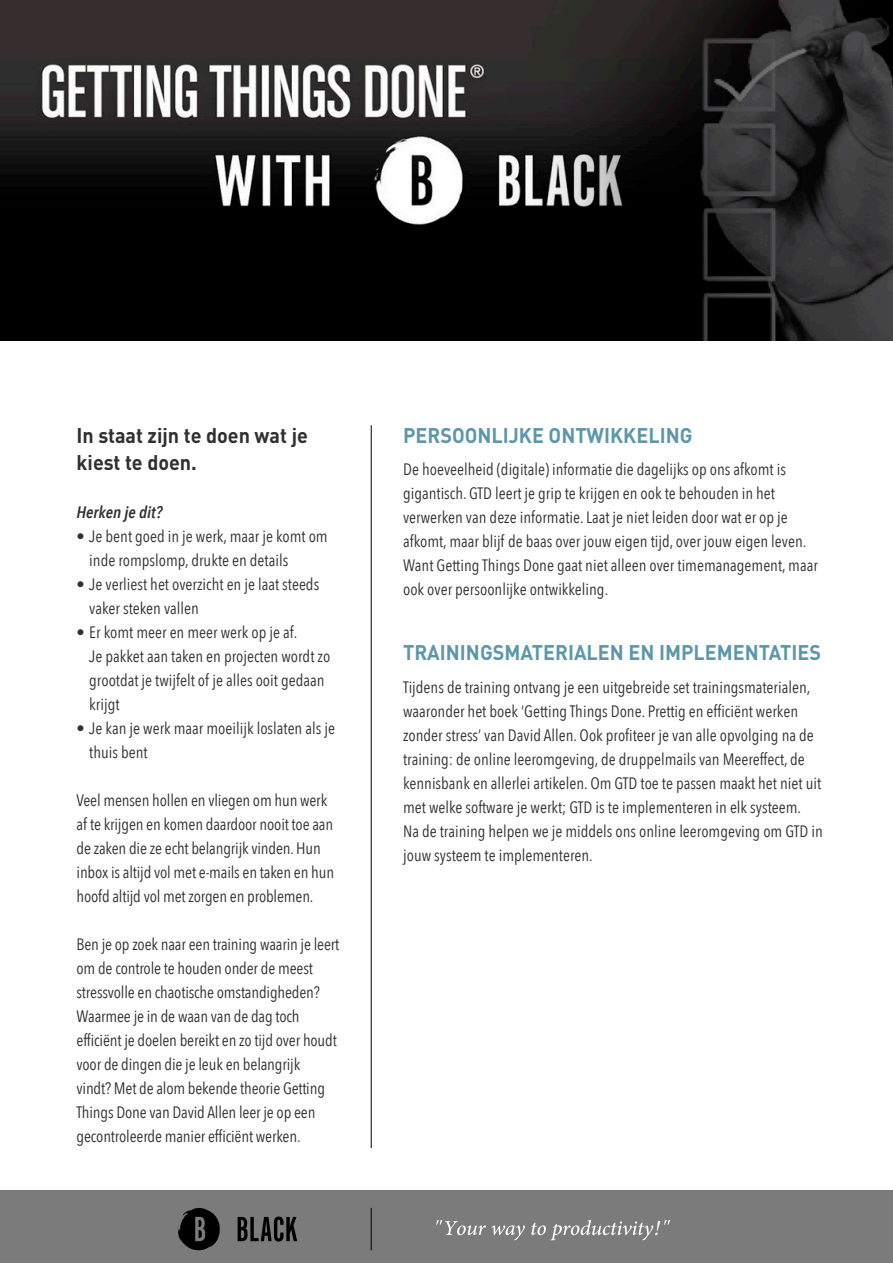
<style>
.page{position:relative;width:893px;height:1263px;background:#fff}
.page>*{position:absolute;margin:0;border:0;box-sizing:border-box;transform-origin:0 0}
.t1{font:700 21px "DIN";color:#5d97ab;scale:.94 1}
.t2{font:700 21px/27px "DIN";color:#303030;scale:.94 1}
.No_Spacing{font:16.5px/24px "Avenir Next Condensed";color:#303030}
.t3{font:italic 600 16.5px "Avenir Next Condensed";color:#303030}
</style>
<div class="page">
<div style="left:0;top:1191px;width:893px;height:72px;background:#7b7b7b"></div>
<svg style="left:238px;top:1216px;width:59px;height:25px"></svg>
<svg style="left:177px;top:1208px;width:43px;height:42px"></svg>
<svg style="left:436px;top:1220px;width:234px;height:20px"></svg>
<hr style="left:371px;top:425px;width:1px;height:723px;background:#000">
<hr style="left:371px;top:1208px;width:1px;height:42px;background:#000">
<img style="left:0;top:0;width:893px;height:340px">
<p class="t2" style="left:77px;top:421px;width:248px">In staat zijn te doen wat je kiest te doen.</p>
<p class="t3" style="left:77px;top:502px;width:87px">Herken je dit?</p>
<p class="No_Spacing" style="left:89px;top:523px;width:240px;text-indent:-13px">• Je bent goed in je werk, maar je komt om inde rompslomp, drukte en details</p>
<p class="No_Spacing" style="left:89px;top:571px;width:231px;text-indent:-13px">• Je verliest het overzicht en je laat steeds vaker steken vallen</p>
<p class="No_Spacing" style="left:89px;top:619px;width:242px;text-indent:-13px">• Er komt meer en meer werk op je af.<br>Je pakket aan taken en projecten wordt zo grootdat je twijfelt of je alles ooit gedaan krijgt</p>
<p class="No_Spacing" style="left:89px;top:715px;width:247px;text-indent:-13px">• Je kan je werk maar moeilijk loslaten als je thuis bent</p>
<p class="No_Spacing" style="left:77px;top:787px;width:259px">Veel mensen hollen en vliegen om hun werk af te krijgen en komen daardoor nooit toe aan de zaken die ze echt belangrijk vinden. Hun inbox is altijd vol met e-mails en taken en hun hoofd altijd vol met zorgen en problemen.</p>
<p class="No_Spacing" style="left:77px;top:931px;width:264px">Ben je op zoek naar een training waarin je leert om de controle te houden onder de meest stressvolle en chaotische omstandigheden?<br>Waarmee je in de waan van de dag toch efficiënt je doelen bereikt en zo tijd over houdt voor de dingen die je leuk en belangrijk<br>vindt? Met de alom bekende theorie Getting Things Done van David Allen leer je op een gecontroleerde manier efficiënt werken.</p>
<p class="t1" style="left:403px;top:421px;width:309px">PERSOONLIJKE ONTWIKKELING</p>
<p class="No_Spacing" style="left:403px;top:457px;width:416px">De hoeveelheid (digitale) informatie die dagelijks op ons afkomt is gigantisch. GTD leert je grip te krijgen en ook te behouden in het verwerken van deze informatie. Laat je niet leiden door wat er op je afkomt, maar blijf de baas over jouw eigen tijd, over jouw eigen leven.<br>Want Getting Things Done gaat niet alleen over timemanagement, maar ook over persoonlijke ontwikkeling.</p>
<p class="t1" style="left:403px;top:639px;width:446px">TRAININGSMATERIALEN EN IMPLEMENTATIES</p>
<p class="No_Spacing" style="left:403px;top:674px;width:421px">Tijdens de training ontvang je een uitgebreide set trainingsmaterialen, waaronder het boek ‘Getting Things Done. Prettig en efficiënt werken zonder stress’ van David Allen. Ook profiteer je van alle opvolging na de training: de online leeromgeving, de druppelmails van Meereffect, de kennisbank en allerlei artikelen. Om GTD toe te passen maakt het niet uit met welke software je werkt; GTD is te implementeren in elk systeem.<br>Na de training helpen we je middels ons online leeromgeving om GTD in jouw systeem te implementeren.</p>
</div>
